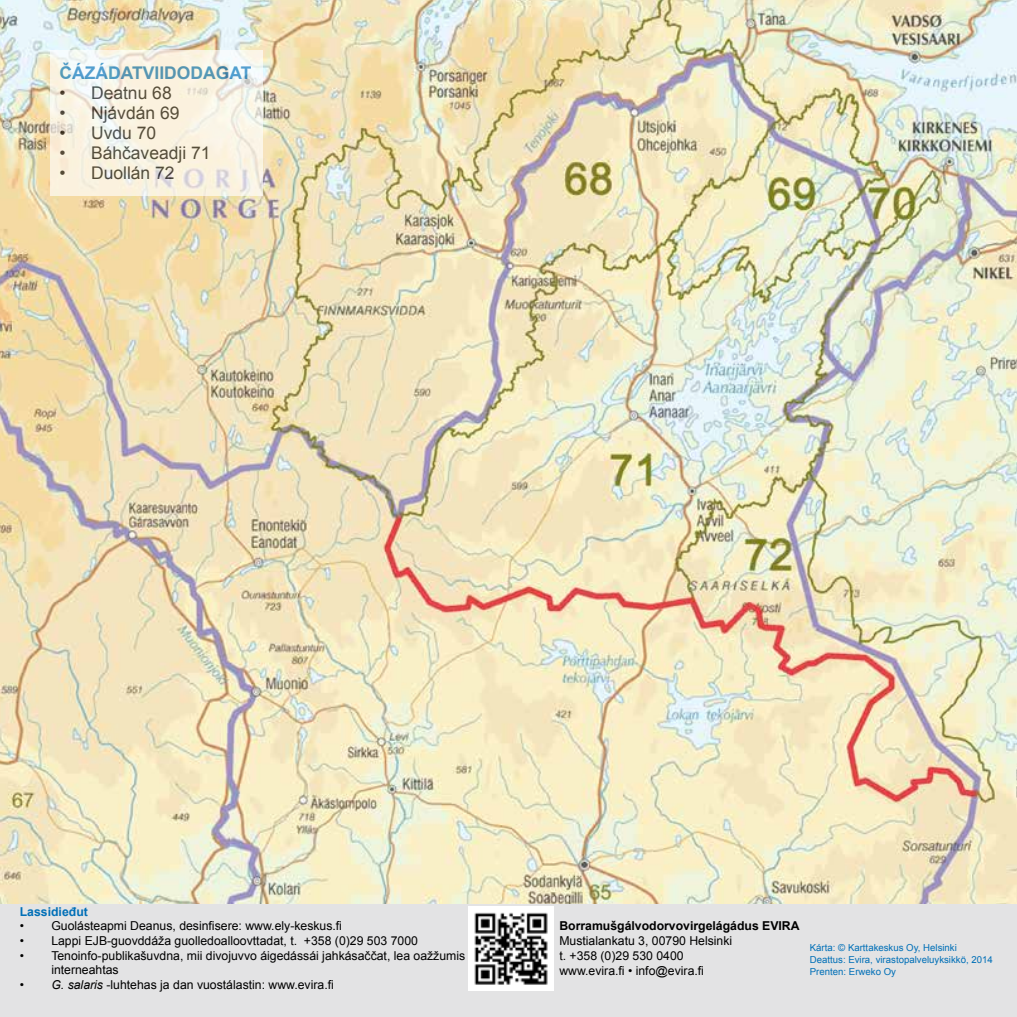
<style>
.page{position:relative;width:1017px;height:1017px;background:#fff}
.page>*{position:absolute;margin:0;border:0;box-sizing:border-box;transform-origin:0 0}
.t1{font:17.5px "Arial";color:#000}
.t2{font:700 17.5px "Arial";color:#006fb7}
.t3{font:12.25px/14.7px "Arial";color:#000}
.t4{font:700 12.25px "Arial";color:#000}
.t5{font:700 12.25px "Arial";color:#006fb7}
.t6{font:9.62px/11.5px "Arial";color:#006fb7}
.s1{font-style:italic}
</style>
<div class="page">
<div style="left:0;top:903px;width:1017px;height:114px;background:#e3e3e4"></div>
<img style="left:0;top:0;width:1017px;height:903px">
<svg style="left:50px;top:50px;width:212px;height:145px;background:#f6f1e3"></svg>
<img style="left:469px;top:907px;width:84px;height:84px">
<h1 class="t2" style="left:60px;top:61px;width:193px">ČÁZÁDATVIIDODAGAT</h1>
<h1 class="t1" style="left:60px;top:81px;width:114px">• Deatnu 68</h1>
<h1 class="t1" style="left:60px;top:101px;width:122px">• Njávdán 69</h1>
<h1 class="t1" style="left:60px;top:121px;width:98px">• Uvdu 70</h1>
<h1 class="t1" style="left:60px;top:141px;width:153px">• Báhčaveadji 71</h1>
<h1 class="t1" style="left:60px;top:162px;width:117px">• Duollán 72</h1>
<p class="t5" style="left:20px;top:903px;width:70px">Lassidieđut</p>
<p class="t3" style="left:20px;top:919px;width:324px">• Guolásteapmi Deanus, desinfisere: www.ely-keskus.fi</p>
<p class="t3" style="left:20px;top:933px;width:400px">• Lappi EJB-guovddáža guolledoalloovttadat, t. +358 (0)29 503 7000</p>
<p class="t3" style="left:51px;top:948px;width:415px;text-indent:-31px">• Tenoinfo-publikašuvdna, mii divojuvvo áigedássái jahkásaččat, lea oažžumis interneahtas</p>
<p class="t3" style="left:20px;top:977px;width:316px"><span class="s1">• G. salaris</span> -luhtehas ja dan vuostálastin: www.evira.fi</p>
<p class="t4" style="left:559px;top:918px;width:242px">Borramušgálvodorvovirgelágádus EVIRA</p>
<p class="t3" style="left:559px;top:934px;width:174px">Mustialankatu 3, 00790 Helsinki t. +358 (0)29 530 0400 www.evira.fi • info@evira.fi</p>
<p class="t6" style="left:810px;top:942px;width:184px">Kárta: © Karttakeskus Oy, Helsinki<br>Deattus: Evira, virastopalveluyksikkö, 2014<br>Prenten: Erweko Oy</p>
</div>
